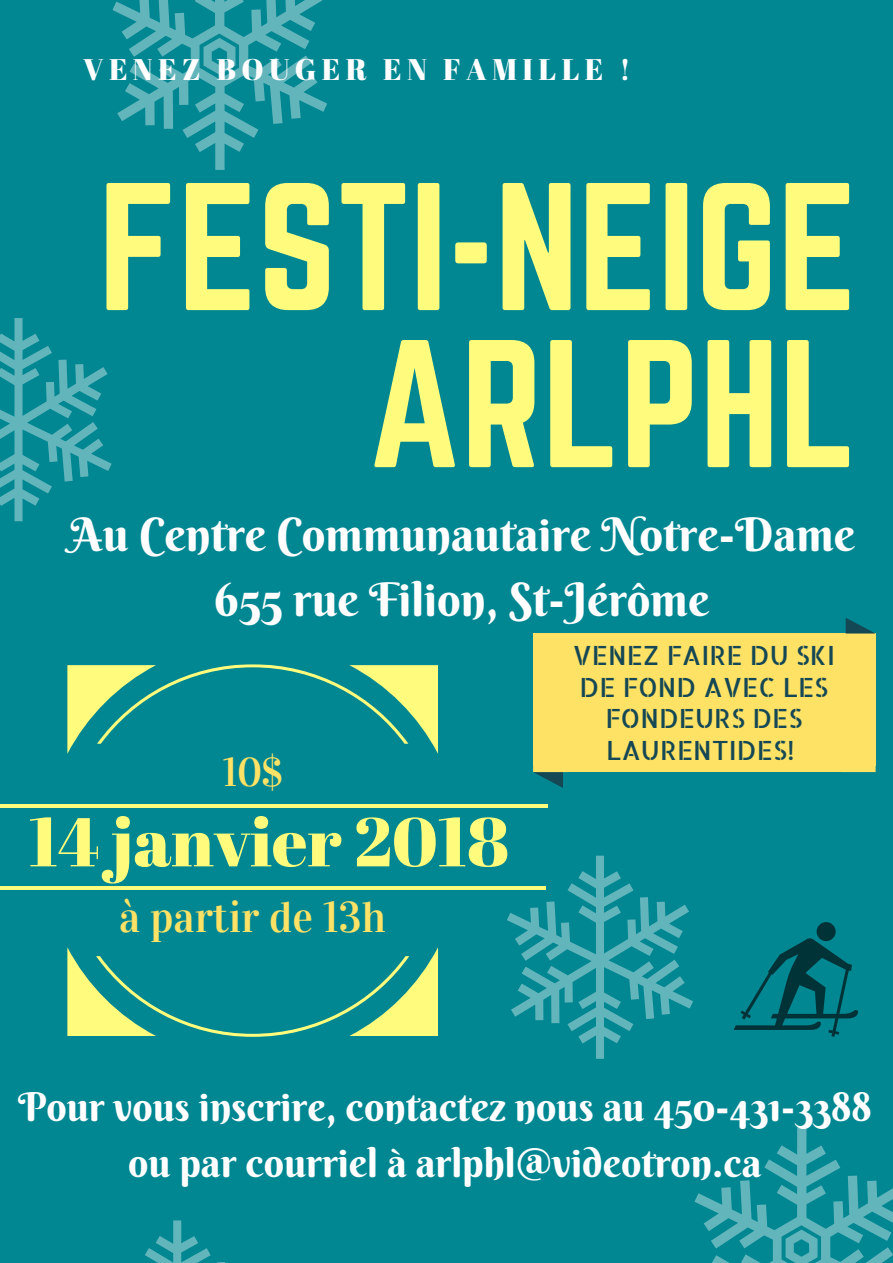
<style>
.page{position:relative;width:893px;height:1263px;background:#008792}
.page>*{position:absolute;margin:0;border:0;box-sizing:border-box;transform-origin:0 0}
.t1{font:158.93px/157.1px "Norwester";color:#fffc7d;text-align:right}
.t2{font:68.85px "Abril Fatface";color:#fffc7d}
.t3{font:46.35px/64.7px "Berkshire Swash";color:#fff;text-align:center}
.t4{font:43.2px "Vidaloka";color:#fee266}
.t5{font:40.35px "Vidaloka";color:#fee266}
.t6{font:39.75px/55.1px "Berkshire Swash";color:#fff;text-align:center}
.t7{font:29.78px "Abril Fatface";letter-spacing:.18em;color:#fff}
.t8{font:26.47px/31.5px "Allerta Stencil";color:#154854;text-align:center}
</style>
<div class="page">
<svg style="left:694px;top:1127px;width:199px;height:136px"></svg>
<svg style="left:0;top:318px;width:112px;height:203px"></svg>
<svg style="left:112px;top:0;width:215px;height:170px"></svg>
<svg style="left:507px;top:856px;width:186px;height:203px"></svg>
<svg style="left:145px;top:1220px;width:81px;height:43px"></svg>
<hr style="left:0;top:805px;width:548px;height:3px;background:#fffc7d">
<hr style="left:0;top:886px;width:546px;height:3px;background:#fffc7d">
<svg style="left:67px;top:947px;width:371px;height:90px"></svg>
<svg style="left:67px;top:664px;width:371px;height:90px"></svg>
<div style="left:568px;top:640px;width:274px;height:126px;background:#fee266"></div>
<div style="left:533px;top:633px;width:36px;height:7px;background:#fee266"></div>
<div style="left:533px;top:640px;width:36px;height:126px;background:#fee266"></div>
<svg style="left:533px;top:766px;width:36px;height:22px"></svg>
<div style="left:568px;top:765px;width:274px;height:7px;background:#fee266"></div>
<svg style="left:842px;top:766px;width:34px;height:6px"></svg>
<div style="left:841px;top:640px;width:35px;height:126px;background:#fee266"></div>
<div style="left:841px;top:633px;width:35px;height:7px;background:#fee266"></div>
<svg style="left:846px;top:618px;width:28px;height:15px"></svg>
<div style="left:568px;top:633px;width:274px;height:7px;background:#fee266"></div>
<div style="left:817px;top:922px;width:19px;height:19px;background:#003337;border-radius:50%"></div>
<svg style="left:734px;top:937px;width:124px;height:100px"></svg>
<p class="t7" style="left:83px;top:48px;width:549px">VENEZ BOUGER EN FAMILLE !</p>
<h1 class="t1" style="left:99px;top:176px;width:760px">FESTI-NEIGE<br>ARLPHL</h1>
<p class="t3" style="left:68px;top:502px;width:788px">Au Centre Communautaire Notre-Dame<br>655 rue Filion, St-Jérôme</p>
<p class="t5" style="left:223px;top:748px;width:61px">10$</p>
<h2 class="t2" style="left:29px;top:793px;width:482px">14 janvier 2018</h2>
<p class="t4" style="left:119px;top:891px;width:268px">à partir de 13h</p>
<p class="t8" style="left:573px;top:639px;width:264px">VENEZ FAIRE DU SKI<br>DE FOND AVEC LES<br>FONDEURS DES<br>LAURENTIDES!</p>
<p class="t6" style="left:18px;top:1079px;width:855px">Pour vous inscrire, contactez nous au 450-431-3388 ou par courriel à arlphl@videotron.ca</p>
</div>
